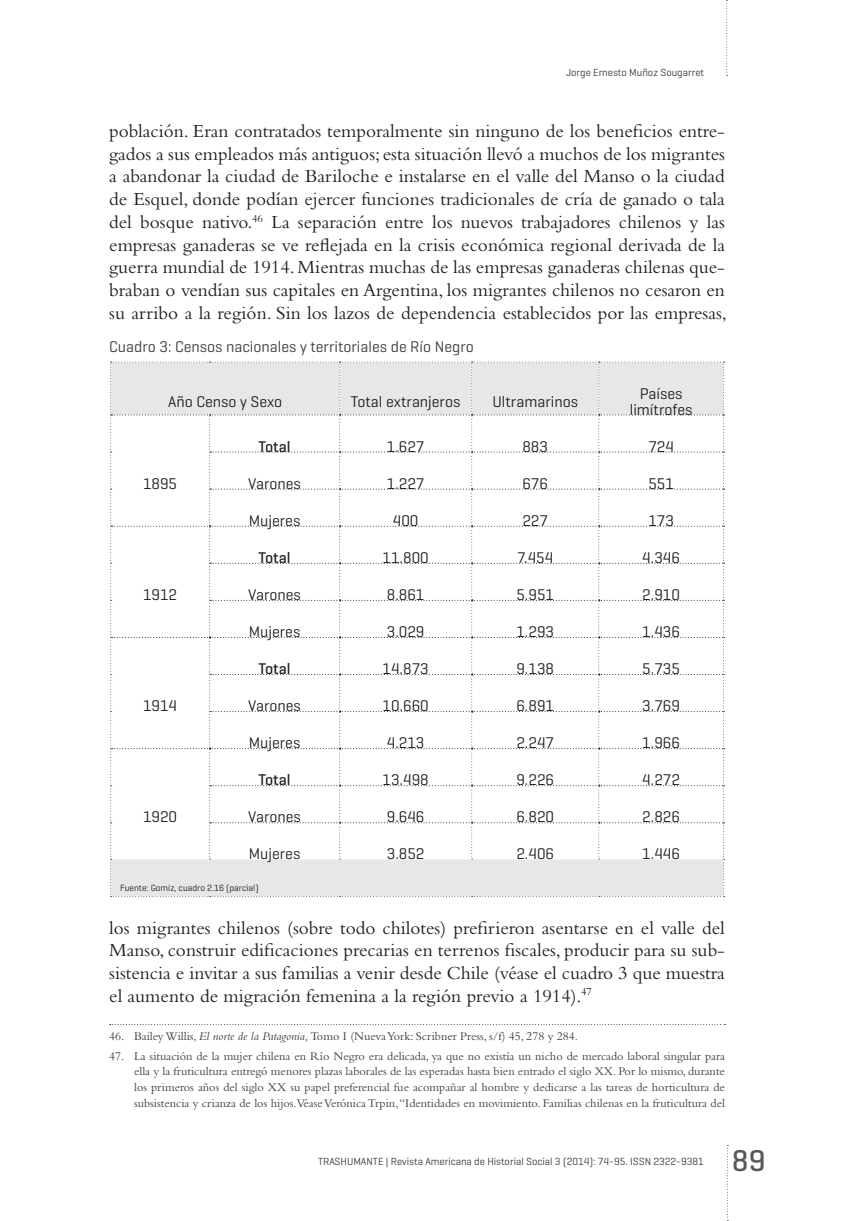
<style>
.page{position:relative;width:859px;height:1221px;background:#fff}
.page>*{position:absolute;margin:0;border:0;box-sizing:border-box;transform-origin:0 0}
.t1{font:500 30.62px "Geogrotesque";color:#57585a}
.t2{font:19.25px/22.8px "Bembo Std";color:#231f20;text-align:justify}
.TEXTOS_CUADROS{font:15.75px/15.8px "Geogrotesque";color:#231f20;text-align:center}
.descripcionTablas_es{font:15.75px "Geogrotesque";color:#3e3e3f}
.TEXTOS_CUADROS-2{font:500 15.75px "Geogrotesque";color:#231f20}
.textoPiedeFoto_esp{font:12.25px/15.8px "Bembo Std";color:#3e3e3f;text-align:justify}
.t3{font:10.5px "Geogrotesque";color:#3e3e3f}
.TEXTOS_CUADROS-3{font:9.1px "Geogrotesque";color:#231f20}
.s1{font-style:italic}
</style>
<div class="page">
<svg style="left:727px;top:1145px;width:1px;height:73px"></svg>
<svg style="left:726px;top:0;width:1px;height:76px"></svg>
<svg style="left:110px;top:1024px;width:615px;height:1px"></svg>
<svg style="left:110px;top:362px;width:614px;height:535px"></svg>
<p class="t3" style="left:565px;top:66px;width:140px">Jorge Ernesto Muñoz Sougarret</p>
<p class="t2" style="left:109px;top:119px;width:619px">población. Eran contratados temporalmente sin ninguno de los beneficios entre&shy;gados a sus empleados más antiguos; esta situación llevó a muchos de los migrantes a abandonar la ciudad de Bariloche e instalarse en el valle del Manso o la ciudad de Esquel, donde podían ejercer funciones tradicionales de cría de ganado o tala del bosque nativo.<sup>46</sup> La separación entre los nuevos trabajadores chilenos y las empresas ganaderas se ve reflejada en la crisis económica regional derivada de la guerra mundial de 1914. Mientras muchas de las empresas ganaderas chilenas que&shy;braban o vendían sus capitales en Argentina, los migrantes chilenos no cesaron en su arribo a la región. Sin los lazos de dependencia establecidos por las empresas,</p>
<p class="descripcionTablas_es" style="left:109px;top:337px;width:366px">Cuadro 3: Censos nacionales y territoriales de Río Negro</p>
<p class="TEXTOS_CUADROS" style="left:168px;top:393px;width:115px">Año Censo y Sexo</p>
<p class="TEXTOS_CUADROS" style="left:350px;top:393px;width:111px">Total extranjeros</p>
<p class="TEXTOS_CUADROS" style="left:492px;top:393px;width:87px">Ultramarinos</p>
<p class="TEXTOS_CUADROS" style="left:629px;top:385px;width:64px">Países limítrofes</p>
<p class="TEXTOS_CUADROS" style="left:143px;top:475px;width:36px">1895</p>
<p class="TEXTOS_CUADROS" style="left:143px;top:586px;width:36px">1912</p>
<p class="TEXTOS_CUADROS" style="left:143px;top:697px;width:36px">1914</p>
<p class="TEXTOS_CUADROS-2" style="left:258px;top:436px;width:34px">Total</p>
<p class="TEXTOS_CUADROS" style="left:386px;top:438px;width:39px">1.627</p>
<p class="TEXTOS_CUADROS" style="left:522px;top:438px;width:27px">883</p>
<p class="TEXTOS_CUADROS" style="left:648px;top:438px;width:27px">724</p>
<p class="TEXTOS_CUADROS" style="left:248px;top:475px;width:54px">Varones</p>
<p class="TEXTOS_CUADROS" style="left:386px;top:475px;width:39px">1.227</p>
<p class="TEXTOS_CUADROS" style="left:522px;top:475px;width:27px">676</p>
<p class="TEXTOS_CUADROS" style="left:648px;top:475px;width:27px">551</p>
<p class="TEXTOS_CUADROS" style="left:249px;top:512px;width:53px">Mujeres</p>
<p class="TEXTOS_CUADROS" style="left:392px;top:512px;width:27px">400</p>
<p class="TEXTOS_CUADROS" style="left:522px;top:512px;width:27px">227</p>
<p class="TEXTOS_CUADROS" style="left:648px;top:512px;width:27px">173</p>
<p class="TEXTOS_CUADROS-2" style="left:258px;top:547px;width:34px">Total</p>
<p class="TEXTOS_CUADROS" style="left:382px;top:549px;width:48px">11.800</p>
<p class="TEXTOS_CUADROS" style="left:517px;top:549px;width:38px">7.454</p>
<p class="TEXTOS_CUADROS" style="left:642px;top:549px;width:39px">4.346</p>
<p class="TEXTOS_CUADROS" style="left:248px;top:586px;width:54px">Varones</p>
<p class="TEXTOS_CUADROS" style="left:386px;top:586px;width:39px">8.861</p>
<p class="TEXTOS_CUADROS" style="left:516px;top:586px;width:39px">5.951</p>
<p class="TEXTOS_CUADROS" style="left:642px;top:586px;width:39px">2.910</p>
<p class="TEXTOS_CUADROS" style="left:249px;top:623px;width:53px">Mujeres</p>
<p class="TEXTOS_CUADROS" style="left:386px;top:623px;width:39px">3.029</p>
<p class="TEXTOS_CUADROS" style="left:516px;top:623px;width:39px">1.293</p>
<p class="TEXTOS_CUADROS" style="left:642px;top:623px;width:39px">1.436</p>
<p class="TEXTOS_CUADROS-2" style="left:258px;top:659px;width:34px">Total</p>
<p class="TEXTOS_CUADROS" style="left:382px;top:660px;width:48px">14.873</p>
<p class="TEXTOS_CUADROS" style="left:516px;top:660px;width:39px">9.138</p>
<p class="TEXTOS_CUADROS" style="left:642px;top:660px;width:39px">5.735</p>
<p class="TEXTOS_CUADROS" style="left:248px;top:697px;width:54px">Varones</p>
<p class="TEXTOS_CUADROS" style="left:382px;top:697px;width:48px">10.660</p>
<p class="TEXTOS_CUADROS" style="left:516px;top:697px;width:39px">6.891</p>
<p class="TEXTOS_CUADROS" style="left:642px;top:697px;width:39px">3.769</p>
<p class="TEXTOS_CUADROS" style="left:249px;top:734px;width:53px">Mujeres</p>
<p class="TEXTOS_CUADROS" style="left:386px;top:734px;width:39px">4.213</p>
<p class="TEXTOS_CUADROS" style="left:516px;top:734px;width:39px">2.247</p>
<p class="TEXTOS_CUADROS" style="left:642px;top:734px;width:39px">1.966</p>
<p class="TEXTOS_CUADROS-2" style="left:258px;top:770px;width:34px">Total</p>
<p class="TEXTOS_CUADROS" style="left:382px;top:771px;width:48px">13.498</p>
<p class="TEXTOS_CUADROS" style="left:516px;top:771px;width:39px">9.226</p>
<p class="TEXTOS_CUADROS" style="left:642px;top:771px;width:39px">4.272</p>
<p class="TEXTOS_CUADROS" style="left:248px;top:808px;width:54px">Varones</p>
<p class="TEXTOS_CUADROS" style="left:386px;top:808px;width:39px">9.646</p>
<p class="TEXTOS_CUADROS" style="left:516px;top:808px;width:39px">6.820</p>
<p class="TEXTOS_CUADROS" style="left:642px;top:808px;width:39px">2.826</p>
<p class="TEXTOS_CUADROS" style="left:249px;top:845px;width:53px">Mujeres</p>
<p class="TEXTOS_CUADROS" style="left:386px;top:845px;width:39px">3.852</p>
<p class="TEXTOS_CUADROS" style="left:516px;top:845px;width:39px">2.406</p>
<p class="TEXTOS_CUADROS" style="left:642px;top:845px;width:39px">1.446</p>
<p class="TEXTOS_CUADROS-3" style="left:120px;top:882px;width:140px">Fuente: Gomiz, cuadro 2.16 (parcial)</p>
<p class="TEXTOS_CUADROS" style="left:143px;top:808px;width:36px">1920</p>
<p class="t2" style="left:109px;top:915px;width:617px">los migrantes chilenos (sobre todo chilotes) prefirieron asentarse en el valle del Manso, construir edificaciones precarias en terrenos fiscales, producir para su sub&shy;sistencia e invitar a sus familias a venir desde Chile (véase el cuadro 3 que muestra el aumento de migración femenina a la región previo a 1914).<sup>47</sup></p>
<p class="textoPiedeFoto_esp" style="left:109px;top:1028px;width:470px">46. Bailey Willis, <span class="s1">El norte de la Patagonia,</span> Tomo I (Nueva York: Scribner Press, s/f) 45, 278 y 284.</p>
<p class="textoPiedeFoto_esp" style="left:134px;top:1047px;width:592px;text-indent:-25px">47. La situación de la mujer chilena en Río Negro era delicada, ya que no existía un nicho de mercado laboral singular para ella y la fruticultura entregó menores plazas laborales de las esperadas hasta bien entrado el siglo XX. Por lo mismo, durante los primeros años del siglo XX su papel preferencial fue acompañar al hombre y dedicarse a las tareas de horticultura de subsistencia y crianza de los hijos.Véase Verónica Trpin, “Identidades en movimiento. Familias chilenas en la fruticultura del</p>
<p class="t3" style="left:318px;top:1154px;width:387px">TRASHUMANTE | Revista Americana de Historial Social 3 (2014): 74-95. ISSN 2322-9381</p>
<h1 class="t1" style="left:731px;top:1140px;width:35px">89</h1>
</div>
